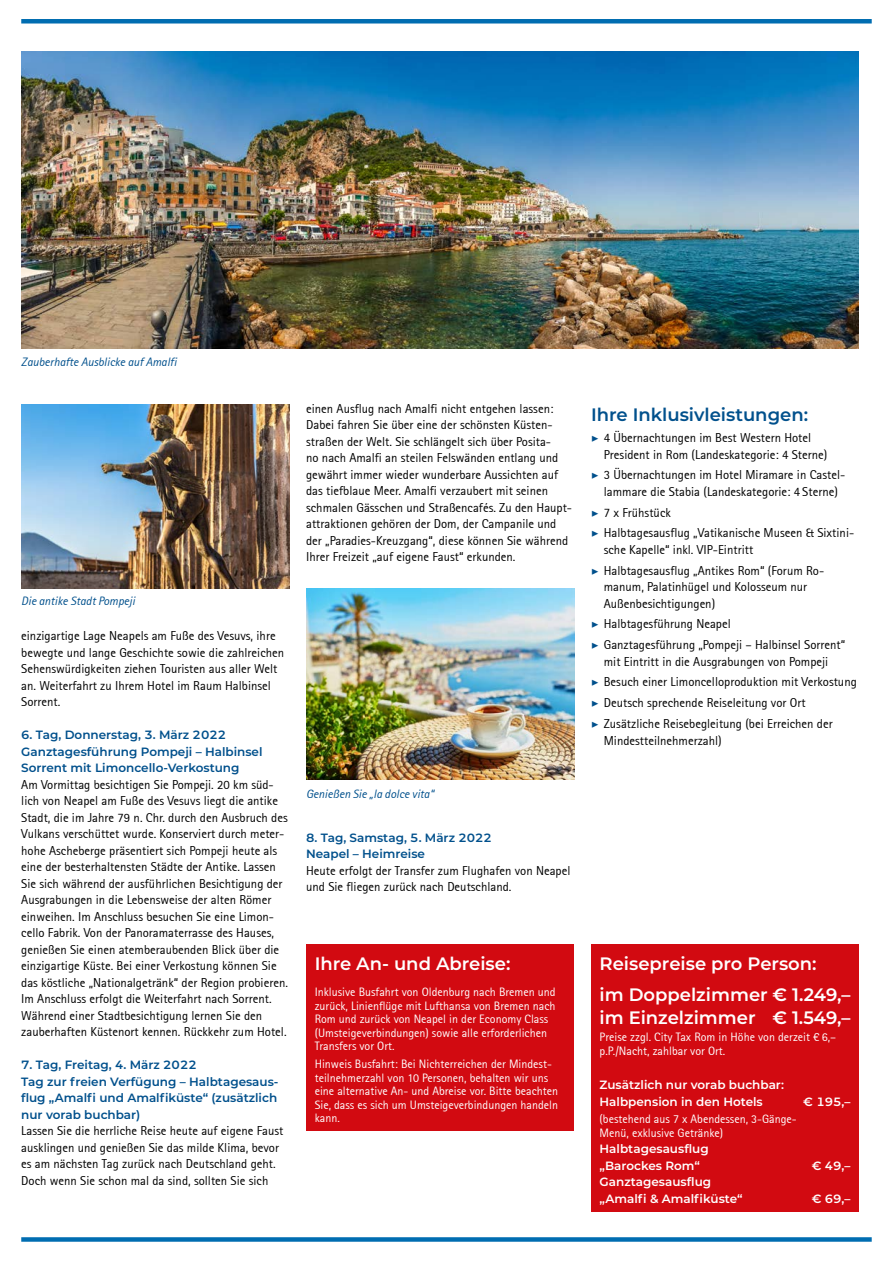
<style>
.page{position:relative;width:893px;height:1263px;background:#fff}
.page>*{position:absolute;margin:0;border:0;box-sizing:border-box;transform-origin:0 0}
.t1{font:600 18px/31px "Montserrat";color:#fff}
.t2{font:600 18px "Montserrat";color:#00508c}
.t3{font:12.75px/16.5px "Rotis Sans Serif";color:#000}
.t4{font:12px/13.5px "Rotis Sans Serif";color:#fff}
.t5{font:600 12px/16.5px "Montserrat";color:#00508c}
.t6{font:600 12px/16.5px "Montserrat";color:#fff}
.t7{font:italic 12px "Rotis Sans Serif";color:#00508c}
.s1{font-family:"Minion Pro";font-weight:700;font-style:italic;color:#00508c}
</style>
<div class="page">
<div style="left:21px;top:19px;width:851px;height:5px;background:#006db1"></div>
<div style="left:21px;top:1237px;width:851px;height:5px;background:#006db1"></div>
<div style="left:591px;top:944px;width:268px;height:267px;background:#d20a11"></div>
<div style="left:306px;top:944px;width:268px;height:186px;background:#d20a11"></div>
<img style="left:21px;top:51px;width:838px;height:298px">
<img style="left:306px;top:588px;width:268px;height:191px">
<img style="left:21px;top:404px;width:268px;height:185px">
<p class="t7" style="left:21px;top:354px;width:157px">Zauberhafte Ausblicke auf Amalfi</p>
<p class="t7" style="left:21px;top:594px;width:115px">Die antike Stadt Pompeji</p>
<p class="t3" style="left:21px;top:628px;width:264px">einzigartige Lage Neapels am Fuße des Vesuvs, ihre bewegte und lange Geschichte sowie die zahlreichen Sehenswürdigkeiten ziehen Touristen aus aller Welt an. Weiterfahrt zu Ihrem Hotel im Raum Halbinsel Sorrent.</p>
<p class="t5" style="left:21px;top:726px;width:243px">6. Tag, Donnerstag, 3. März 2022<br>Ganztagesführung Pompeji – Halbinsel<br>Sorrent mit Limoncello-Verkostung</p>
<p class="t3" style="left:21px;top:776px;width:268px">Am Vormittag besichtigen Sie Pompeji. 20 km süd&shy;lich von Neapel am Fuße des Vesuvs liegt die antike Stadt, die im Jahre 79 n. Chr. durch den Ausbruch des Vulkans verschüttet wurde. Konserviert durch meter&shy;hohe Ascheberge präsentiert sich Pompeji heute als eine der besterhaltensten Städte der Antike. Lassen Sie sich während der ausführlichen Besichtigung der Ausgrabungen in die Lebensweise der alten Römer einweihen. Im Anschluss besuchen Sie eine Limon&shy;cello Fabrik. Von der Panoramaterrasse des Hauses, genießen Sie einen atemberaubenden Blick über die einzigartige Küste. Bei einer Verkostung können Sie das köstliche „Nationalgetränk“ der Region probieren.<br>Im Anschluss erfolgt die Weiterfahrt nach Sorrent.<br>Während einer Stadtbesichtigung lernen Sie den zauberhaften Küstenort kennen. Rückkehr zum Hotel.</p>
<p class="t5" style="left:21px;top:1056px;width:259px">7. Tag, Freitag, 4. März 2022<br>Tag zur freien Verfügung – Halbtagesaus&shy;flug „Amalfi und Amalfiküste“ (zusätzlich nur vorab buchbar)</p>
<p class="t3" style="left:21px;top:1123px;width:264px">Lassen Sie die herrliche Reise heute auf eigene Faust ausklingen und genießen Sie das milde Klima, bevor es am nächsten Tag zurück nach Deutschland geht.<br>Doch wenn Sie schon mal da sind, sollten Sie sich</p>
<p class="t3" style="left:306px;top:400px;width:267px">einen Ausflug nach Amalfi nicht entgehen lassen:<br>Dabei fahren Sie über eine der schönsten Küsten&shy;straßen der Welt. Sie schlängelt sich über Posita-<br>no nach Amalfi an steilen Felswänden entlang und gewährt immer wieder wunderbare Aussichten auf das tiefblaue Meer. Amalfi verzaubert mit seinen schmalen Gässchen und Straßencafés. Zu den Haupt&shy;attraktionen gehören der Dom, der Campanile und der „Paradies-Kreuzgang“, diese können Sie während Ihrer Freizeit „auf eigene Faust“ erkunden.</p>
<p class="t7" style="left:306px;top:786px;width:129px">Genießen Sie „la dolce vita“</p>
<p class="t5" style="left:306px;top:829px;width:187px">8. Tag, Samstag, 5. März 2022<br>Neapel – Heimreise</p>
<p class="t3" style="left:306px;top:862px;width:266px">Heute erfolgt der Transfer zum Flughafen von Neapel und Sie fliegen zurück nach Deutschland.</p>
<h1 class="t1" style="left:315px;top:947px;width:197px">Ihre An- und Abreise:</h1>
<p class="t4" style="left:315px;top:985px;width:243px">Inklusive Busfahrt von Oldenburg nach Bremen und zurück, Linienflüge mit Lufthansa von Bremen nach Rom und zurück von Neapel in der Economy Class (Umsteigeverbindungen) sowie alle erforderlichen Transfers vor Ort.</p>
<p class="t4" style="left:315px;top:1057px;width:245px">Hinweis Busfahrt: Bei Nichterreichen der Mindest&shy;teilnehmerzahl von 10 Personen, behalten wir uns eine alternative An- und Abreise vor. Bitte beachten Sie, dass es sich um Umsteigeverbindungen handeln kann.</p>
<h1 class="t2" style="left:591px;top:402px;width:219px">Ihre Inklusivleistungen:</h1>
<p class="t3" style="left:604px;top:429px;width:225px;text-indent:-13px"><span class="s1">▶</span> 4 Übernachtungen im Best Western Hotel<br>President in Rom (Landeskategorie: 4 Sterne)</p>
<p class="t3" style="left:591px;top:467px;width:256px;text-align:center"><span class="s1">▶</span> 3 Übernachtungen im Hotel Miramare in Castel&shy;lammare die Stabia (Landeskategorie: 4 Sterne)</p>
<p class="t3" style="left:591px;top:502px;width:265px;line-height:20.7px"><span class="s1">▶</span> 7 x Frühstück<br><span class="s1">▶</span> Halbtagesausflug „Vatikanische Museen &amp; Sixtini-</p>
<p class="t3" style="left:591px;top:539px;width:235px;line-height:20.7px;text-indent:13px">sche Kapelle“ inkl. VIP-Eintritt<br><span class="s1">▶</span> Halbtagesausflug „Antikes Rom“ (Forum Ro-</p>
<p class="t3" style="left:604px;top:578px;width:205px">manum, Palatinhügel und Kolosseum nur<br>Außenbesichtigungen)</p>
<p class="t3" style="left:591px;top:614px;width:256px;line-height:20.7px"><span class="s1">▶</span> Halbtagesführung Neapel<br><span class="s1">▶</span> Ganztagesführung „Pompeji – Halbinsel Sorrent“</p>
<p class="t3" style="left:591px;top:651px;width:267px;line-height:20.7px;text-indent:13px">mit Eintritt in die Ausgrabungen von Pompeji<br><span class="s1">▶</span> Besuch einer Limoncelloproduktion mit Verkostung <span class="s1">▶</span> Deutsch sprechende Reiseleitung vor Ort<br><span class="s1">▶</span> Zusätzliche Reisebegleitung (bei Erreichen der</p>
<p class="t3" style="left:604px;top:732px;width:120px">Mindestteilnehmerzahl)</p>
<h1 class="t1" style="left:600px;top:947px;width:252px">Reisepreise pro Person:<br>im Doppelzimmer € 1.249,–</h1>
<h1 class="t1" style="left:600px;top:1001px;width:252px">im Einzelzimmer € 1.549,–</h1>
<p class="t4" style="left:600px;top:1030px;width:238px">Preise zzgl. City Tax Rom in Höhe von derzeit € 6,– p.P./Nacht, zahlbar vor Ort.</p>
<p class="t6" style="left:600px;top:1076px;width:186px">Zusätzlich nur vorab buchbar:<br>Halbpension in den Hotels</p>
<p class="t6" style="left:803px;top:1092px;width:49px">€ 195,–</p>
<p class="t4" style="left:600px;top:1112px;width:199px">(bestehend aus 7 x Abendessen, 3-Gänge-<br>Menü, exklusive Getränke)</p>
<p class="t6" style="left:600px;top:1140px;width:111px">Halbtagesausflug „Barockes Rom“</p>
<p class="t6" style="left:600px;top:1173px;width:144px">Ganztagesausflug „Amalfi &amp; Amalfiküste“</p>
<p class="t6" style="left:812px;top:1157px;width:40px">€ 49,–</p>
<p class="t6" style="left:812px;top:1190px;width:40px">€ 69,–</p>
</div>
